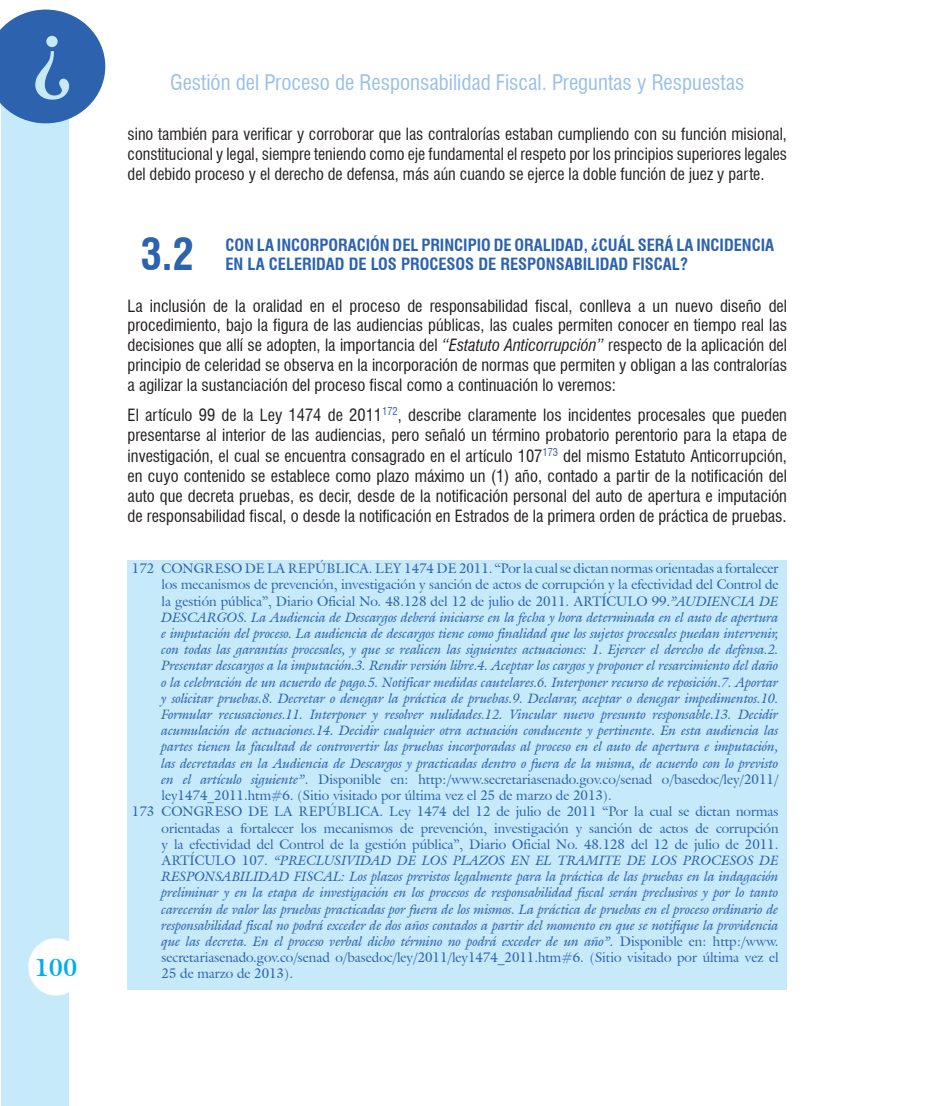
<style>
.page{position:relative;width:936px;height:1106px;background:#fff}
.page>*{position:absolute;margin:0;border:0;box-sizing:border-box;transform-origin:0 0}
.t1{font:90px "Times New Roman";color:#c6eafa}
.t2{font:700 condensed 42.9px "Swiss 721 BT";color:#2c62ae}
.t3{font:700 24px "Galliard IT Cby BT";color:#00aeef}
.t4{font:condensed 21px "Swiss 721 BT";color:#9bc0e5}
.t5{font:condensed 16.5px/19.8px "Swiss 721 BT";color:#231f20;text-align:justify}
.t6{font:700 condensed 16.5px/19.8px "Swiss 721 BT";color:#2c62ae}
.t7{font:italic 13.5px "Galliard IT Cby BT";color:#2c62ae}
.t8{font:13.5px "Galliard IT Cby BT";color:#2c62ae}
.s1{font-style:italic}
.s2{font-style:normal}
</style>
<div class="page">
<div style="left:1px;top:105px;width:68px;height:1001px;background:#c6eafa"></div>
<div style="left:29px;top:939px;width:54px;height:55px;background:#fff;border-radius:50%"></div>
<div style="left:28px;top:938px;width:56px;height:57px;border:2px solid #fff;border-radius:50%"></div>
<svg style="left:0;top:10px;width:105px;height:113px"></svg>
<div style="left:128px;top:560px;width:659px;height:429px;background:#c6eafa"></div>
<h1 class="t1" style="left:32px;top:-11px;width:41px">¿</h1>
<h3 class="t3" style="left:35px;top:952px;width:44px">100</h3>
<h3 class="t4" style="left:170px;top:70px;width:575px">Gestión del Proceso de Responsabilidad Fiscal. Preguntas y Respuestas</h3>
<p class="t5" style="left:128px;top:124px;width:661px">sino también para verificar y corroborar que las contralorías estaban cumpliendo con su función misional, constitucional y legal, siempre teniendo como eje fundamental el respeto por los principios superiores legales del debido proceso y el derecho de defensa, más aún cuando se ejerce la doble función de juez y parte.</p>
<h2 class="t2" style="left:140px;top:229px;width:55px">3.2</h2>
<p class="t6" style="left:225px;top:235px;width:550px">CON LA INCORPORACIÓN DEL PRINCIPIO DE ORALIDAD, ¿CUÁL SERÁ LA INCIDENCIA<br>EN LA CELERIDAD DE LOS PROCESOS DE RESPONSABILIDAD FISCAL?</p>
<p class="t5" style="left:128px;top:295px;width:661px">La inclusión de la oralidad en el proceso de responsabilidad fiscal, conlleva a un nuevo diseño del procedimiento, bajo la figura de las audiencias públicas, las cuales permiten conocer en tiempo real las decisiones que allí se adopten, la importancia del <span class="s1">“Estatuto Anticorrupción”</span> respecto de la aplicación del principio de celeridad se observa en la incorporación de normas que permiten y obligan a las contralorías a agilizar la sustanciación del proceso fiscal como a continuación lo veremos:</p>
<p class="t5" style="left:128px;top:405px;width:661px">El artículo 99 de la Ley 1474 de 2011<sup>172</sup>, describe claramente los incidentes procesales que pueden presentarse al interior de las audiencias, pero señaló un término probatorio perentorio para la etapa de</p>
<p class="t5" style="left:128px;top:446px;width:661px">investigación, el cual se encuentra consagrado en el artículo 107<sup>173</sup> del mismo Estatuto Anticorrupción, en cuyo contenido se establece como plazo máximo un (1) año, contado a partir de la notificación del auto que decreta pruebas, es decir, desde de la notificación personal del auto de apertura e imputación de responsabilidad fiscal, o desde la notificación en Estrados de la primera orden de práctica de pruebas.</p>
<p class="t8" style="left:132px;top:559px;width:648px">172 CONGRESO DE LA REPÚBLICA. LEY 1474 DE 2011. “Por la cual se dictan normas orientadas a fortalecer</p>
<p class="t8" style="left:162px;top:576px;width:618px">los mecanismos de prevención, investigación y sanción de actos de corrupción y la efectividad del Control de</p>
<p class="t8" style="left:162px;top:592px;width:618px">la gestión pública”, Diario Oficial No. 48.128 del 12 de julio de 2011. ARTÍCULO 99.<span class="s1">”AUDIENCIA DE</span></p>
<p class="t7" style="left:162px;top:608px;width:618px">DESCARGOS. La Audiencia de Descargos deberá iniciarse en la fecha y hora determinada en el auto de apertura</p>
<p class="t7" style="left:162px;top:624px;width:618px">e imputación del proceso. La audiencia de descargos tiene como finalidad que los sujetos procesales puedan intervenir,</p>
<p class="t7" style="left:162px;top:640px;width:618px">con todas las garantías procesales, y que se realicen las siguientes actuaciones: 1. Ejercer el derecho de defensa.2.</p>
<p class="t7" style="left:162px;top:656px;width:618px">Presentar descargos a la imputación.3. Rendir versión libre.4. Aceptar los cargos y proponer el resarcimiento del daño</p>
<p class="t7" style="left:162px;top:673px;width:618px">o la celebración de un acuerdo de pago.5. Notificar medidas cautelares.6. Interponer recurso de reposición.7. Aportar</p>
<p class="t7" style="left:162px;top:689px;width:618px">y solicitar pruebas.8. Decretar o denegar la práctica de pruebas.9. Declarar, aceptar o denegar impedimentos.10.</p>
<p class="t7" style="left:162px;top:705px;width:618px">Formular recusaciones.11. Interponer y resolver nulidades.12. Vincular nuevo presunto responsable.13. Decidir</p>
<p class="t7" style="left:162px;top:721px;width:618px">acumulación de actuaciones.14. Decidir cualquier otra actuación conducente y pertinente. En esta audiencia las</p>
<p class="t7" style="left:162px;top:737px;width:618px">partes tienen la facultad de controvertir las pruebas incorporadas al proceso en el auto de apertura e imputación,</p>
<p class="t7" style="left:162px;top:754px;width:618px">las decretadas en la Audiencia de Descargos y practicadas dentro o fuera de la misma, de acuerdo con lo previsto</p>
<p class="t8" style="left:162px;top:770px;width:618px"><span class="s1">en el artículo siguiente”</span>. Disponible en: http:/www.secretariasenado.gov.co/senad o/basedoc/ley/2011/</p>
<p class="t8" style="left:162px;top:786px;width:452px">ley1474_2011.htm#6. (Sitio visitado por última vez el 25 de marzo de 2013).</p>
<p class="t8" style="left:132px;top:802px;width:648px">173 CONGRESO DE LA REPÚBLICA. Ley 1474 del 12 de julio de 2011 “Por la cual se dictan normas</p>
<p class="t8" style="left:162px;top:819px;width:618px">orientadas a fortalecer los mecanismos de prevención, investigación y sanción de actos de corrupción</p>
<p class="t8" style="left:162px;top:835px;width:618px">y la efectividad del Control de la gestión pública”, Diario Oficial No. 48.128 del 12 de julio de 2011.</p>
<p class="t7" style="left:162px;top:851px;width:618px"><span class="s2">ARTÍCULO 107.</span> “PRECLUSIVIDAD DE LOS PLAZOS EN EL TRAMITE DE LOS PROCESOS DE</p>
<p class="t7" style="left:162px;top:867px;width:618px">RESPONSABILIDAD FISCAL: Los plazos previstos legalmente para la práctica de las pruebas en la indagación</p>
<p class="t7" style="left:162px;top:883px;width:618px">preliminar y en la etapa de investigación en los procesos de responsabilidad fiscal serán preclusivos y por lo tanto</p>
<p class="t7" style="left:162px;top:899px;width:618px">carecerán de valor las pruebas practicadas por fuera de los mismos. La práctica de pruebas en el proceso ordinario de</p>
<p class="t7" style="left:162px;top:916px;width:618px">responsabilidad fiscal no podrá exceder de dos años contados a partir del momento en que se notifique la providencia</p>
<p class="t7" style="left:162px;top:932px;width:618px">que las decreta. En el proceso verbal dicho término no podrá exceder de un año”. <span class="s2">Disponible en: http:/www.</span></p>
<p class="t8" style="left:162px;top:948px;width:618px">secretariasenado.gov.co/senad o/basedoc/ley/2011/ley1474_2011.htm#6. (Sitio visitado por última vez el</p>
<p class="t8" style="left:162px;top:964px;width:133px">25 de marzo de 2013).</p>
</div>
